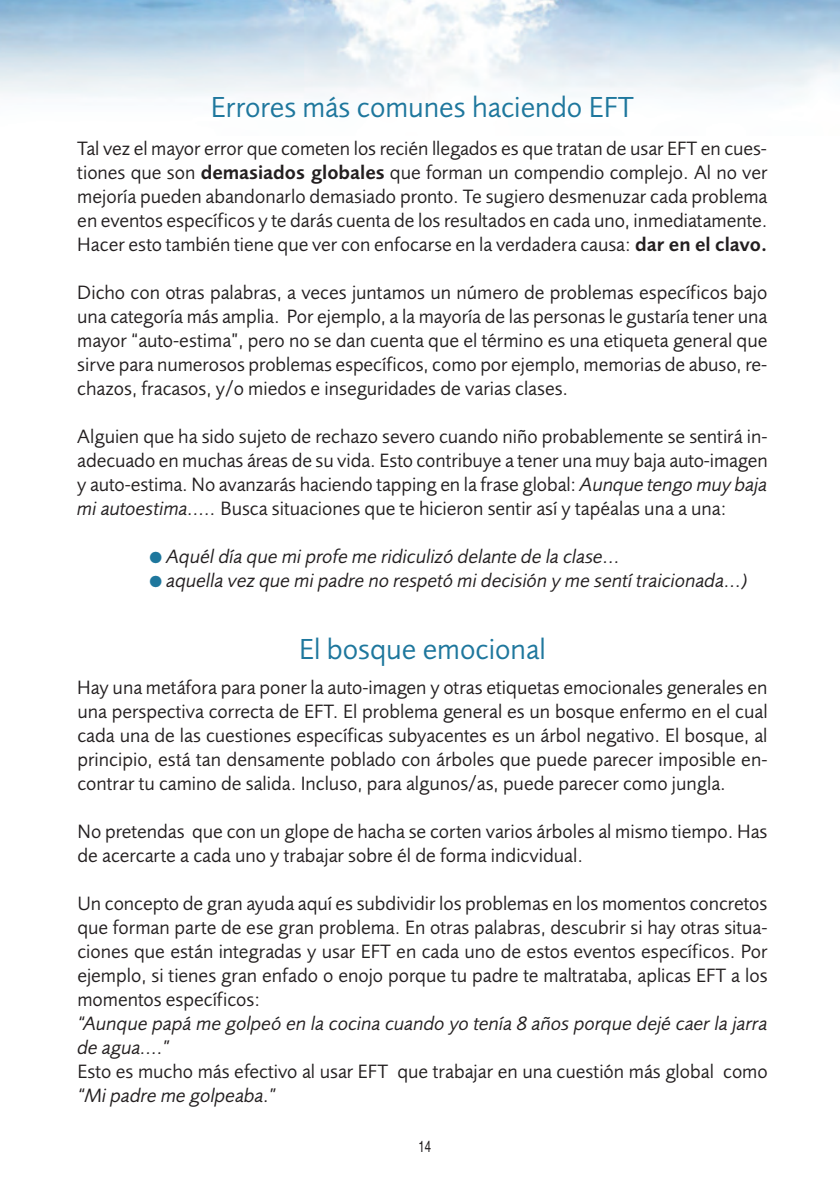
<style>
.page{position:relative;width:840px;height:1191px;background:#fff}
.page>*{position:absolute;margin:0;border:0;box-sizing:border-box;transform-origin:0 0}
.t1{font:30px "EADS Sans";color:#1e779d}
.t2{font:20px/24px "EADS Sans";color:#231f20;text-align:justify}
.t3{font:italic 20px/24px "EADS Sans";color:#231f20}
.t4{font:16px "Helvetica";color:#231f20;scale:.71 1}
.s1{font-weight:700}
.s2{font-style:italic}
.s3{color:#1e779d}
</style>
<div class="page">
<h1 class="t1" style="left:211px;top:89px;width:424px">Errores más comunes haciendo EFT</h1>
<p class="t2" style="left:77px;top:136px;width:691px">Tal vez el mayor error que cometen los recién llegados es que tratan de usar EFT en cues&shy;tiones que son <span class="s1">demasiados globales</span> que forman un compendio complejo. Al no ver mejoría pueden abandonarlo demasiado pronto. Te sugiero desmenuzar cada problema en eventos específicos y te darás cuenta de los resultados en cada uno, inmediatamente.<br>Hacer esto también tiene que ver con enfocarse en la verdadera causa: <span class="s1">dar en el clavo.</span></p>
<p class="t2" style="left:77px;top:280px;width:691px">Dicho con otras palabras, a veces juntamos un número de problemas específicos bajo una categoría más amplia. Por ejemplo, a la mayoría de las personas le gustaría tener una mayor “auto-estima”, pero no se dan cuenta que el término es una etiqueta general que sirve para numerosos problemas específicos, como por ejemplo, memorias de abuso, re&shy;chazos, fracasos, y/o miedos e inseguridades de varias clases.</p>
<p class="t2" style="left:77px;top:424px;width:691px">Alguien que ha sido sujeto de rechazo severo cuando niño probablemente se sentirá in&shy;adecuado en muchas áreas de su vida. Esto contribuye a tener una muy baja auto-imagen y auto-estima. No avanzarás haciendo tapping en la frase global: <span class="s2">Aunque tengo muy baja mi autoestima.....</span> Busca situaciones que te hicieron sentir así y tapéalas una a una:</p>
<p class="t3" style="left:149px;top:544px;width:472px"><span class="s3">●</span> Aquél día que mi profe me ridiculizó delante de la clase...</p>
<p class="t3" style="left:149px;top:568px;width:599px"><span class="s3">●</span> aquella vez que mi padre no respetó mi decisión y me sentí traicionada...)</p>
<h1 class="t1" style="left:299px;top:631px;width:248px">El bosque emocional</h1>
<p class="t2" style="left:77px;top:675px;width:691px">Hay una metáfora para poner la auto-imagen y otras etiquetas emocionales generales en una perspectiva correcta de EFT. El problema general es un bosque enfermo en el cual cada una de las cuestiones específicas subyacentes es un árbol negativo. El bosque, al principio, está tan densamente poblado con árboles que puede parecer imposible en&shy;contrar tu camino de salida. Incluso, para algunos/as, puede parecer como jungla.</p>
<p class="t2" style="left:77px;top:819px;width:691px">No pretendas que con un glope de hacha se corten varios árboles al mismo tiempo. Has de acercarte a cada uno y trabajar sobre él de forma indicvidual.</p>
<p class="t2" style="left:77px;top:891px;width:691px">Un concepto de gran ayuda aquí es subdividir los problemas en los momentos concretos que forman parte de ese gran problema. En otras palabras, descubrir si hay otras situa&shy;ciones que están integradas y usar EFT en cada uno de estos eventos específicos. Por ejemplo, si tienes gran enfado o enojo porque tu padre te maltrataba, aplicas EFT a los momentos específicos:</p>
<p class="t3" style="left:77px;top:1011px;width:691px">“Aunque papá me golpeó en la cocina cuando yo tenía 8 años porque dejé caer la jarra de agua....”</p>
<p class="t2" style="left:77px;top:1059px;width:691px">Esto es mucho más efectivo al usar EFT que trabajar en una cuestión más global como</p>
<p class="t3" style="left:77px;top:1083px;width:199px">“Mi padre me golpeaba.”</p>
<p class="t4" style="left:418px;top:1136px;width:19px">14</p>
</div>
